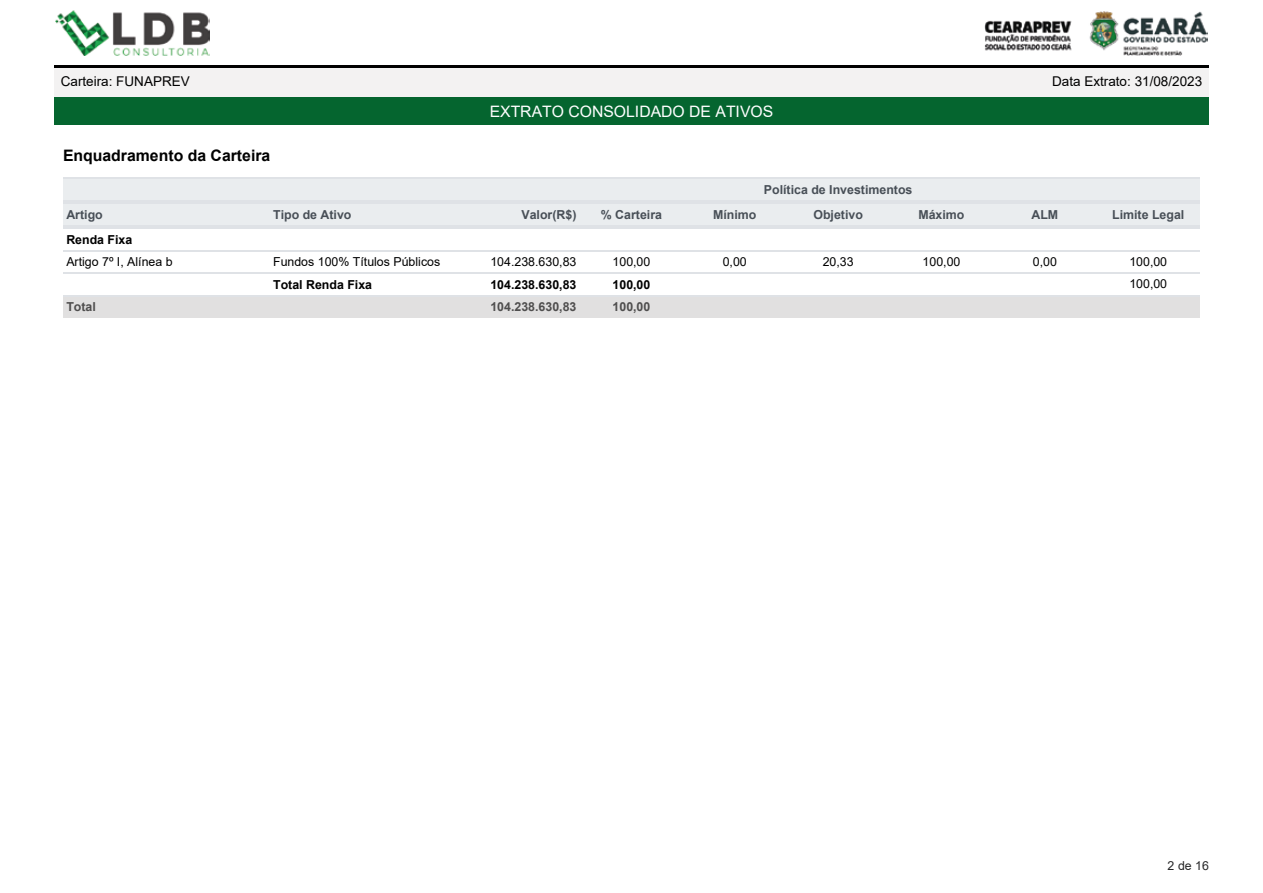
<style>
.page{position:relative;width:1263px;height:893px;background:#fff}
.page>*{position:absolute;margin:0;border:0;box-sizing:border-box;transform-origin:0 0}
.t1{font:15.75px "Arial";color:#fff}
.t2{font:700 15.75px "Arial";color:#000}
.t3{font:13.5px "Arial";color:#000}
.t4{font:12.3px "Arial";color:#000}
.t5{font:700 12.3px "Arial";color:#484f57}
.t6{font:700 12.3px "Arial";color:#000}
.t7{font:700 12.3px "Arial";color:#4f4e4e}
.t8{font:12.3px "Arial";color:#262627}
</style>
<div class="page">
<div style="left:54px;top:65px;width:1155px;height:33px;background:#f3f2f2"></div>
<hr style="left:54px;top:65px;width:1155px;height:3px;background:#000">
<div style="left:54px;top:98px;width:1155px;height:27px;background:#05652f"></div>
<img style="left:55px;top:10px;width:155px;height:45px">
<img style="left:984px;top:11px;width:224px;height:44px">
<div style="left:63px;top:178px;width:207px;height:25px;background:#eaedef"></div>
<hr style="left:63px;top:178px;width:207px;height:1px;background:#dfe2e6">
<hr style="left:63px;top:200px;width:207px;height:3px;background:#dfe2e6">
<div style="left:270px;top:178px;width:206px;height:25px;background:#eaedef"></div>
<hr style="left:270px;top:178px;width:206px;height:1px;background:#dfe2e6">
<hr style="left:270px;top:200px;width:206px;height:3px;background:#dfe2e6">
<div style="left:476px;top:178px;width:104px;height:25px;background:#eaedef"></div>
<hr style="left:476px;top:178px;width:104px;height:1px;background:#dfe2e6">
<hr style="left:476px;top:200px;width:104px;height:3px;background:#dfe2e6">
<div style="left:580px;top:178px;width:103px;height:25px;background:#eaedef"></div>
<hr style="left:580px;top:178px;width:103px;height:1px;background:#dfe2e6">
<hr style="left:580px;top:200px;width:103px;height:3px;background:#dfe2e6">
<div style="left:683px;top:178px;width:310px;height:25px;background:#eaedef"></div>
<hr style="left:683px;top:178px;width:310px;height:1px;background:#dfe2e6">
<hr style="left:683px;top:200px;width:310px;height:3px;background:#dfe2e6">
<div style="left:993px;top:178px;width:103px;height:25px;background:#eaedef"></div>
<hr style="left:993px;top:178px;width:103px;height:1px;background:#dfe2e6">
<hr style="left:993px;top:200px;width:103px;height:3px;background:#dfe2e6">
<div style="left:1096px;top:178px;width:104px;height:25px;background:#eaedef"></div>
<hr style="left:1096px;top:178px;width:104px;height:1px;background:#dfe2e6">
<hr style="left:1096px;top:200px;width:104px;height:3px;background:#dfe2e6">
<div style="left:63px;top:203px;width:207px;height:25px;background:#eaedef"></div>
<hr style="left:63px;top:203px;width:207px;height:1px;background:#dfe2e6">
<hr style="left:63px;top:225px;width:207px;height:3px;background:#dfe2e6">
<div style="left:270px;top:203px;width:206px;height:25px;background:#eaedef"></div>
<hr style="left:270px;top:203px;width:206px;height:1px;background:#dfe2e6">
<hr style="left:270px;top:225px;width:206px;height:3px;background:#dfe2e6">
<div style="left:476px;top:203px;width:104px;height:25px;background:#eaedef"></div>
<hr style="left:476px;top:203px;width:104px;height:1px;background:#dfe2e6">
<hr style="left:476px;top:225px;width:104px;height:3px;background:#dfe2e6">
<div style="left:580px;top:203px;width:103px;height:25px;background:#eaedef"></div>
<hr style="left:580px;top:203px;width:103px;height:1px;background:#dfe2e6">
<hr style="left:580px;top:225px;width:103px;height:3px;background:#dfe2e6">
<div style="left:683px;top:203px;width:103px;height:25px;background:#eaedef"></div>
<hr style="left:683px;top:203px;width:103px;height:1px;background:#dfe2e6">
<hr style="left:683px;top:225px;width:103px;height:3px;background:#dfe2e6">
<div style="left:786px;top:203px;width:104px;height:25px;background:#eaedef"></div>
<hr style="left:786px;top:203px;width:104px;height:1px;background:#dfe2e6">
<hr style="left:786px;top:225px;width:104px;height:3px;background:#dfe2e6">
<div style="left:890px;top:203px;width:103px;height:25px;background:#eaedef"></div>
<hr style="left:890px;top:203px;width:103px;height:1px;background:#dfe2e6">
<hr style="left:890px;top:225px;width:103px;height:3px;background:#dfe2e6">
<div style="left:993px;top:203px;width:103px;height:25px;background:#eaedef"></div>
<hr style="left:993px;top:203px;width:103px;height:1px;background:#dfe2e6">
<hr style="left:993px;top:225px;width:103px;height:3px;background:#dfe2e6">
<div style="left:1096px;top:203px;width:104px;height:25px;background:#eaedef"></div>
<hr style="left:1096px;top:203px;width:104px;height:1px;background:#dfe2e6">
<hr style="left:1096px;top:225px;width:104px;height:3px;background:#dfe2e6">
<hr style="left:63px;top:228px;width:207px;height:1px;background:#dfe2e6">
<hr style="left:270px;top:228px;width:206px;height:1px;background:#dfe2e6">
<hr style="left:476px;top:228px;width:104px;height:1px;background:#dfe2e6">
<hr style="left:580px;top:228px;width:103px;height:1px;background:#dfe2e6">
<hr style="left:683px;top:228px;width:103px;height:1px;background:#dfe2e6">
<hr style="left:786px;top:228px;width:104px;height:1px;background:#dfe2e6">
<hr style="left:890px;top:228px;width:103px;height:1px;background:#dfe2e6">
<hr style="left:993px;top:228px;width:103px;height:1px;background:#dfe2e6">
<hr style="left:1096px;top:228px;width:104px;height:1px;background:#dfe2e6">
<hr style="left:63px;top:250px;width:207px;height:1px;background:#dfe2e6">
<hr style="left:270px;top:250px;width:206px;height:1px;background:#dfe2e6">
<hr style="left:476px;top:250px;width:104px;height:1px;background:#dfe2e6">
<hr style="left:580px;top:250px;width:103px;height:1px;background:#dfe2e6">
<hr style="left:683px;top:250px;width:103px;height:1px;background:#dfe2e6">
<hr style="left:786px;top:250px;width:104px;height:1px;background:#dfe2e6">
<hr style="left:890px;top:250px;width:103px;height:1px;background:#dfe2e6">
<hr style="left:993px;top:250px;width:103px;height:1px;background:#dfe2e6">
<hr style="left:1096px;top:250px;width:104px;height:1px;background:#dfe2e6">
<hr style="left:63px;top:272px;width:207px;height:1px;background:#dfe2e6">
<hr style="left:270px;top:272px;width:206px;height:1px;background:#dfe2e6">
<hr style="left:476px;top:272px;width:104px;height:1px;background:#dfe2e6">
<hr style="left:580px;top:272px;width:103px;height:1px;background:#dfe2e6">
<hr style="left:683px;top:272px;width:103px;height:1px;background:#dfe2e6">
<hr style="left:786px;top:272px;width:104px;height:1px;background:#dfe2e6">
<hr style="left:890px;top:272px;width:103px;height:1px;background:#dfe2e6">
<hr style="left:993px;top:272px;width:103px;height:1px;background:#dfe2e6">
<hr style="left:1096px;top:272px;width:104px;height:1px;background:#dfe2e6">
<div style="left:63px;top:295px;width:413px;height:23px;background:#e1e0e0"></div>
<hr style="left:63px;top:295px;width:413px;height:1px;background:#dfe2e6">
<div style="left:476px;top:295px;width:104px;height:23px;background:#e1e0e0"></div>
<hr style="left:476px;top:295px;width:104px;height:1px;background:#dfe2e6">
<div style="left:580px;top:295px;width:103px;height:23px;background:#e1e0e0"></div>
<hr style="left:580px;top:295px;width:103px;height:1px;background:#dfe2e6">
<div style="left:683px;top:295px;width:103px;height:23px;background:#e1e0e0"></div>
<hr style="left:683px;top:295px;width:103px;height:1px;background:#dfe2e6">
<div style="left:786px;top:295px;width:104px;height:23px;background:#e1e0e0"></div>
<hr style="left:786px;top:295px;width:104px;height:1px;background:#dfe2e6">
<div style="left:890px;top:295px;width:103px;height:23px;background:#e1e0e0"></div>
<hr style="left:890px;top:295px;width:103px;height:1px;background:#dfe2e6">
<div style="left:993px;top:295px;width:103px;height:23px;background:#e1e0e0"></div>
<hr style="left:993px;top:295px;width:103px;height:1px;background:#dfe2e6">
<div style="left:1096px;top:295px;width:104px;height:23px;background:#e1e0e0"></div>
<hr style="left:1096px;top:295px;width:104px;height:1px;background:#dfe2e6">
<p class="t3" style="left:61px;top:72px;width:131px">Carteira: FUNAPREV</p>
<p class="t3" style="left:1052px;top:72px;width:152px">Data Extrato: 31/08/2023</p>
<p class="t1" style="left:490px;top:101px;width:285px">EXTRATO CONSOLIDADO DE ATIVOS</p>
<p class="t2" style="left:63px;top:144px;width:209px">Enquadramento da Carteira</p>
<p class="t5" style="left:764px;top:181px;width:150px">Política de Investimentos</p>
<p class="t5" style="left:66px;top:206px;width:38px">Artigo</p>
<p class="t5" style="left:273px;top:206px;width:80px">Tipo de Ativo</p>
<p class="t5" style="left:521px;top:206px;width:57px">Valor(R$)</p>
<p class="t5" style="left:601px;top:206px;width:63px">% Carteira</p>
<p class="t5" style="left:713px;top:206px;width:45px">Mínimo</p>
<p class="t5" style="left:813px;top:206px;width:51px">Objetivo</p>
<p class="t5" style="left:918px;top:206px;width:48px">Máximo</p>
<p class="t5" style="left:1031px;top:206px;width:28px">ALM</p>
<p class="t5" style="left:1112px;top:206px;width:74px">Limite Legal</p>
<p class="t6" style="left:66px;top:231px;width:68px">Renda Fixa</p>
<p class="t4" style="left:66px;top:253px;width:108px">Artigo 7º I, Alínea b</p>
<p class="t4" style="left:273px;top:253px;width:169px">Fundos 100% Títulos Públicos</p>
<p class="t4" style="left:490px;top:253px;width:88px">104.238.630,83</p>
<p class="t4" style="left:612px;top:253px;width:39px">100,00</p>
<p class="t4" style="left:723px;top:253px;width:26px">0,00</p>
<p class="t4" style="left:823px;top:253px;width:32px">20,33</p>
<p class="t4" style="left:922px;top:253px;width:39px">100,00</p>
<p class="t4" style="left:1033px;top:253px;width:26px">0,00</p>
<p class="t4" style="left:1129px;top:253px;width:39px">100,00</p>
<p class="t6" style="left:273px;top:276px;width:101px">Total Renda Fixa</p>
<p class="t6" style="left:490px;top:276px;width:88px">104.238.630,83</p>
<p class="t6" style="left:612px;top:276px;width:39px">100,00</p>
<p class="t4" style="left:1129px;top:276px;width:39px">100,00</p>
<p class="t7" style="left:66px;top:298px;width:31px">Total</p>
<p class="t7" style="left:490px;top:298px;width:88px">104.238.630,83</p>
<p class="t7" style="left:612px;top:298px;width:39px">100,00</p>
<p class="t8" style="left:1167px;top:857px;width:43px">2 de 16</p>
</div>
